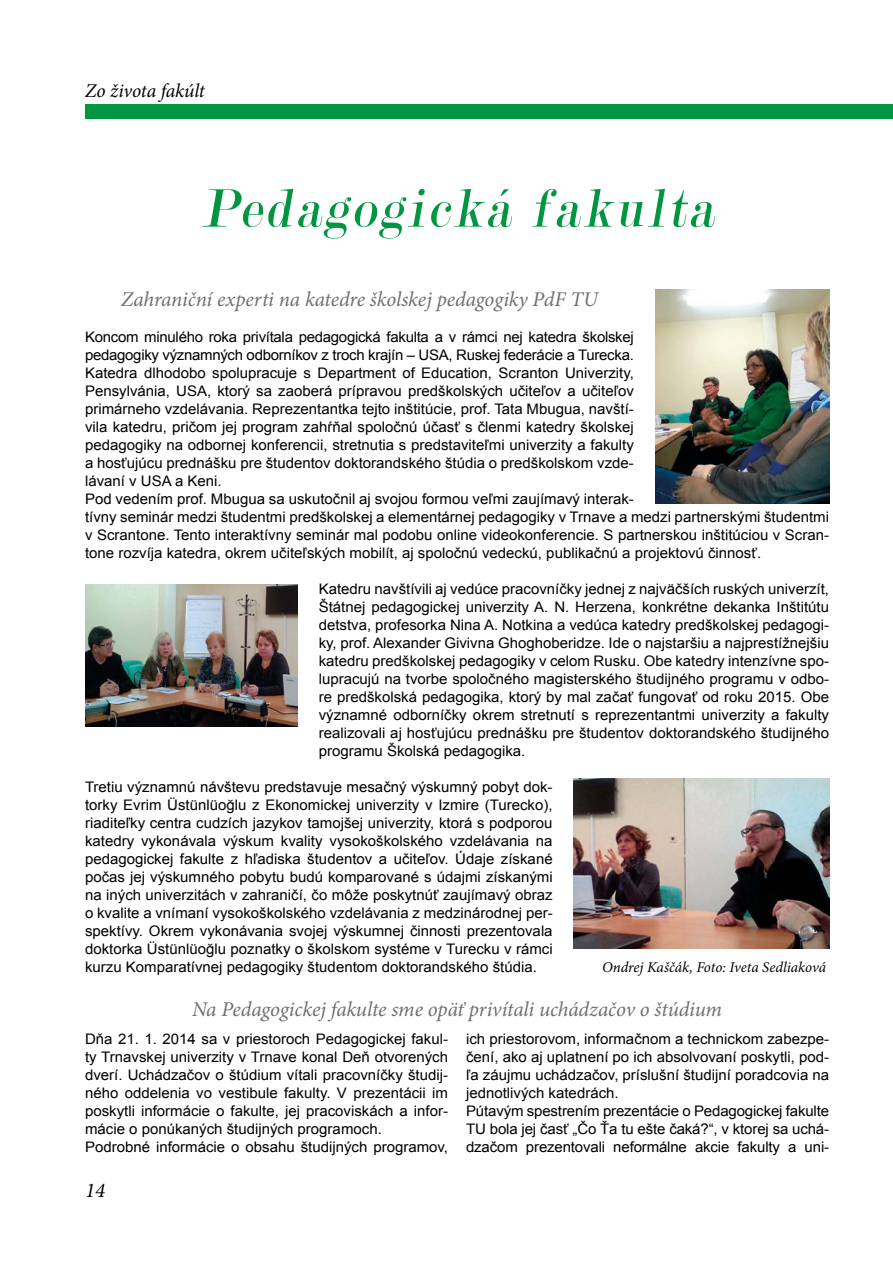
<style>
.page{position:relative;width:893px;height:1263px;background:#fff}
.page>*{position:absolute;margin:0;border:0;box-sizing:border-box;transform-origin:0 0}
.t1{font:italic 57.75px "Modern";color:#009641;scale:.93 1}
.t2{font:italic 21px "Minion Pro";letter-spacing:-.005em;color:#706f6f}
.t3{font:italic 21px "Minion Pro";color:#000}
.t4{font:italic 19.5px "Minion Pro";letter-spacing:-.01em;color:#000}
.t5{font:italic 15px "Minion Pro";color:#000}
.t6{font:14.55px/18px "Arial";color:#000}
</style>
<div class="page">
<div style="left:85px;top:104px;width:808px;height:15px;background:#009641"></div>
<img style="left:655px;top:289px;width:174px;height:214px">
<img style="left:85px;top:585px;width:212px;height:141px">
<img style="left:574px;top:778px;width:255px;height:170px">
<h3 class="t4" style="left:85px;top:78px;width:121px">Zo života fakúlt</h3>
<h1 class="t1" style="left:201px;top:180px;width:563px">Pedag og ická fakulta</h1>
<h2 class="t2" style="left:121px;top:285px;width:478px">Zahraniční experti na katedre školskej pedagogiky PdF TU</h2>
<p class="t6" style="left:85px;top:328px;width:745px">Koncom minulého roka privítala pedagogická fakulta a v rámci nej katedra školskej<br>pedagogiky významných odborníkov z troch krajín – USA, Ruskej federácie a Turecka.<br>Katedra dlhodobo spolupracuje s Department of Education, Scranton Univerzity,<br>Pensylvánia, USA, ktorý sa zaoberá prípravou predškolských učiteľov a učiteľov<br>primárneho vzdelávania. Reprezentantka tejto inštitúcie, prof. Tata Mbugua, navští-<br>vila katedru, pričom jej program zahŕňal spoločnú účasť s členmi katedry školskej<br>pedagogiky na odbornej konferencii, stretnutia s predstaviteľmi univerzity a fakulty<br>a hosťujúcu prednášku pre študentov doktorandského štúdia o predškolskom vzde-<br>lávaní v USA a Keni.<br>Pod vedením prof. Mbugua sa uskutočnil aj svojou formou veľmi zaujímavý interak-<br>tívny seminár medzi študentmi predškolskej a elementárnej pedagogiky v Trnave a medzi partnerskými študentmi v Scrantone. Tento interaktívny seminár mal podobu online videokonferencie. S partnerskou inštitúciou v Scran&shy;tone rozvíja katedra, okrem učiteľských mobilít, aj spoločnú vedeckú, publikačnú a projektovú činnosť.</p>
<p class="t6" style="left:319px;top:580px;width:512px;text-align:justify">Katedru navštívili aj vedúce pracovníčky jednej z najväčších ruských univerzít, Štátnej pedagogickej univerzity A. N. Herzena, konkrétne dekanka Inštitútu detstva, profesorka Nina A. Notkina a vedúca katedry predškolskej pedagogi&shy;ky, prof. Alexander Givivna Ghoghoberidze. Ide o najstaršiu a najprestížnejšiu katedru predškolskej pedagogiky v celom Rusku. Obe katedry intenzívne spo&shy;lupracujú na tvorbe spoločného magisterského študijného programu v odbo&shy;re predškolská pedagogika, ktorý by mal začať fungovať od roku 2015. Obe významné odborníčky okrem stretnutí s reprezentantmi univerzity a fakulty realizovali aj hosťujúcu prednášku pre študentov doktorandského študijného programu Školská pedagogika.</p>
<p class="t6" style="left:85px;top:778px;width:469px;text-align:justify">Tretiu významnú návštevu predstavuje mesačný výskumný pobyt dok&shy;torky Evrim Üstünlüoğlu z Ekonomickej univerzity v Izmire (Turecko), riaditeľky centra cudzích jazykov tamojšej univerzity, ktorá s podporou katedry vykonávala výskum kvality vysokoškolského vzdelávania na pedagogickej fakulte z hľadiska študentov a učiteľov. Údaje získané počas jej výskumného pobytu budú komparované s údajmi získanými na iných univerzitách v zahraničí, čo môže poskytnúť zaujímavý obraz o kvalite a vnímaní vysokoškolského vzdelávania z medzinárodnej per&shy;spektívy. Okrem vykonávania svojej výskumnej činnosti prezentovala doktorka Üstünlüoğlu poznatky o školskom systéme v Turecku v rámci kurzu Komparatívnej pedagogiky študentom doktorandského štúdia.</p>
<p class="t5" style="left:602px;top:957px;width:226px">Ondrej Kaščák, Foto: Iveta Sedliaková</p>
<h2 class="t2" style="left:192px;top:995px;width:532px">Na Pedagogickej fakulte sme opäť privítali uchádzačov o štúdium</h2>
<p class="t6" style="left:85px;top:1030px;width:365px">Dňa 21. 1. 2014 sa v priestoroch Pedagogickej fakul&shy;ty Trnavskej univerzity v Trnave konal Deň otvorených dverí. Uchádzačov o štúdium vítali pracovníčky študij&shy;ného oddelenia vo vestibule fakulty. V prezentácii im poskytli informácie o fakulte, jej pracoviskách a infor&shy;mácie o ponúkaných študijných programoch.<br>Podrobné informácie o obsahu študijných programov,</p>
<p class="t6" style="left:466px;top:1030px;width:365px">ich priestorovom, informačnom a technickom zabezpe&shy;čení, ako aj uplatnení po ich absolvovaní poskytli, pod&shy;ľa záujmu uchádzačov, príslušní študijní poradcovia na jednotlivých katedrách.<br>Pútavým spestrením prezentácie o Pedagogickej fakulte TU bola jej časť „Čo Ťa tu ešte čaká?“, v ktorej sa uchá&shy;dzačom prezentovali neformálne akcie fakulty a uni-</p>
<h2 class="t3" style="left:85px;top:1176px;width:22px">14</h2>
</div>
